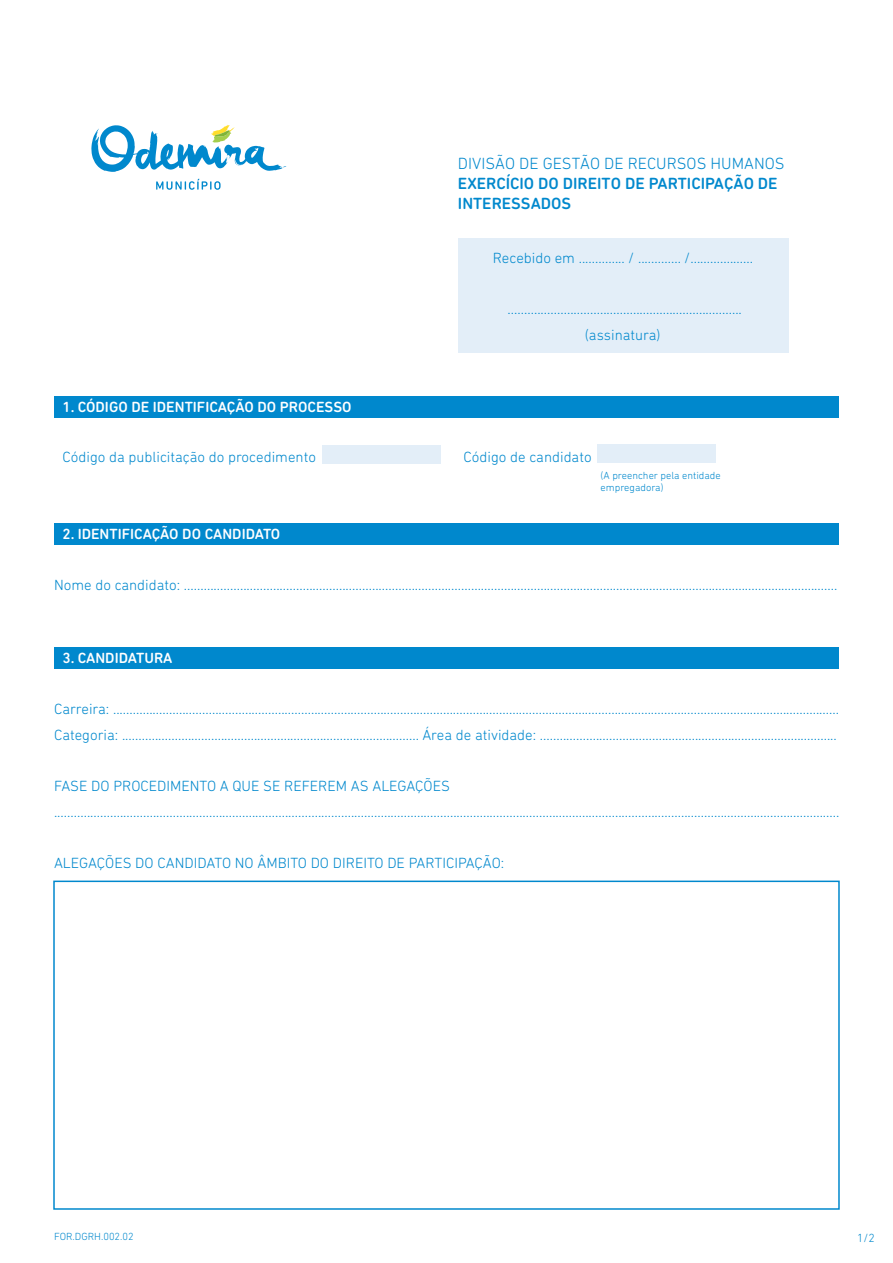
<style>
.page{position:relative;width:893px;height:1263px;background:#fff}
.page>*{position:absolute;margin:0;border:0;box-sizing:border-box;transform-origin:0 0}
.t1{font:500 16.5px/20px "DIN Next Rounded LT Pro";color:#0088cd}
.t2{font:300 16.5px "DIN Next Rounded LT Pro";color:#0088cd}
.t3{font:300 15px/25.5px "DIN Next Rounded LT Pro";color:#0088cd}
.t4{font:500 15px "DIN Next Rounded LT Pro";color:#fff}
.t5{font:300 12px "DIN Next Rounded LT Pro";color:#0088cd}
.t6{font:300 10.5px/12.6px "DIN Next Rounded LT Pro";color:#0088cd}
</style>
<div class="page">
<div style="left:54px;top:647px;width:785px;height:22px;background:#0088cd"></div>
<div style="left:54px;top:523px;width:785px;height:21px;background:#0088cd"></div>
<svg style="left:156px;top:179px;width:65px;height:11px"></svg>
<svg style="left:91px;top:124px;width:195px;height:48px"></svg>
<div style="left:458px;top:238px;width:331px;height:115px;background:#e3eef8"></div>
<div style="left:54px;top:396px;width:785px;height:22px;background:#0088cd"></div>
<div style="left:322px;top:445px;width:118px;height:18px;background:#e3eef8"></div>
<div style="left:597px;top:444px;width:118px;height:18px;background:#e3eef8"></div>
<p class="t2" style="left:458px;top:154px;width:328px">DIVISÃO DE GESTÃO DE RECURSOS HUMANOS</p>
<p class="t1" style="left:458px;top:173px;width:321px">EXERCÍCIO DO DIREITO DE PARTICIPAÇÃO DE<br>INTERESSADOS</p>
<p class="t3" style="left:493px;top:245px;width:262px">Recebido em .............. / ............. /...................</p>
<p class="t3" style="left:508px;top:296px;width:236px;text-align:center">....................................................................... (assinatura)</p>
<p class="t4" style="left:63px;top:398px;width:291px">1. CÓDIGO DE IDENTIFICAÇÃO DO PROCESSO</p>
<p class="t3" style="left:63px;top:444px;width:255px">Código da publicitação do procedimento</p>
<p class="t3" style="left:464px;top:444px;width:130px">Código de candidato</p>
<p class="t6" style="left:601px;top:469px;width:122px">(A preencher pela entidade empregadora)</p>
<p class="t4" style="left:63px;top:525px;width:219px">2. IDENTIFICAÇÃO DO CANDIDATO</p>
<p class="t3" style="left:54px;top:572px;width:785px">Nome do candidato: ......................................................................................................................................................................................................</p>
<p class="t4" style="left:63px;top:650px;width:112px">3. CANDIDATURA</p>
<p class="t3" style="left:54px;top:696px;width:786px">Carreira: ............................................................................................................................................................................................................................<br>Categoria: .......................................................................................... Área de atividade: ..........................................................................................</p>
<p class="t3" style="left:54px;top:773px;width:787px">FASE DO PROCEDIMENTO A QUE SE REFEREM AS ALEGAÇÕES ..............................................................................................................................................................................................................................................</p>
<p class="t3" style="left:54px;top:849px;width:452px">ALEGAÇÕES DO CANDIDATO NO ÂMBITO DO DIREITO DE PARTICIPAÇÃO:</p>
<p class="t6" style="left:54px;top:1230px;width:81px">FOR.DGRH.002.02</p>
<p class="t5" style="left:857px;top:1231px;width:19px">1/2</p>
</div>
